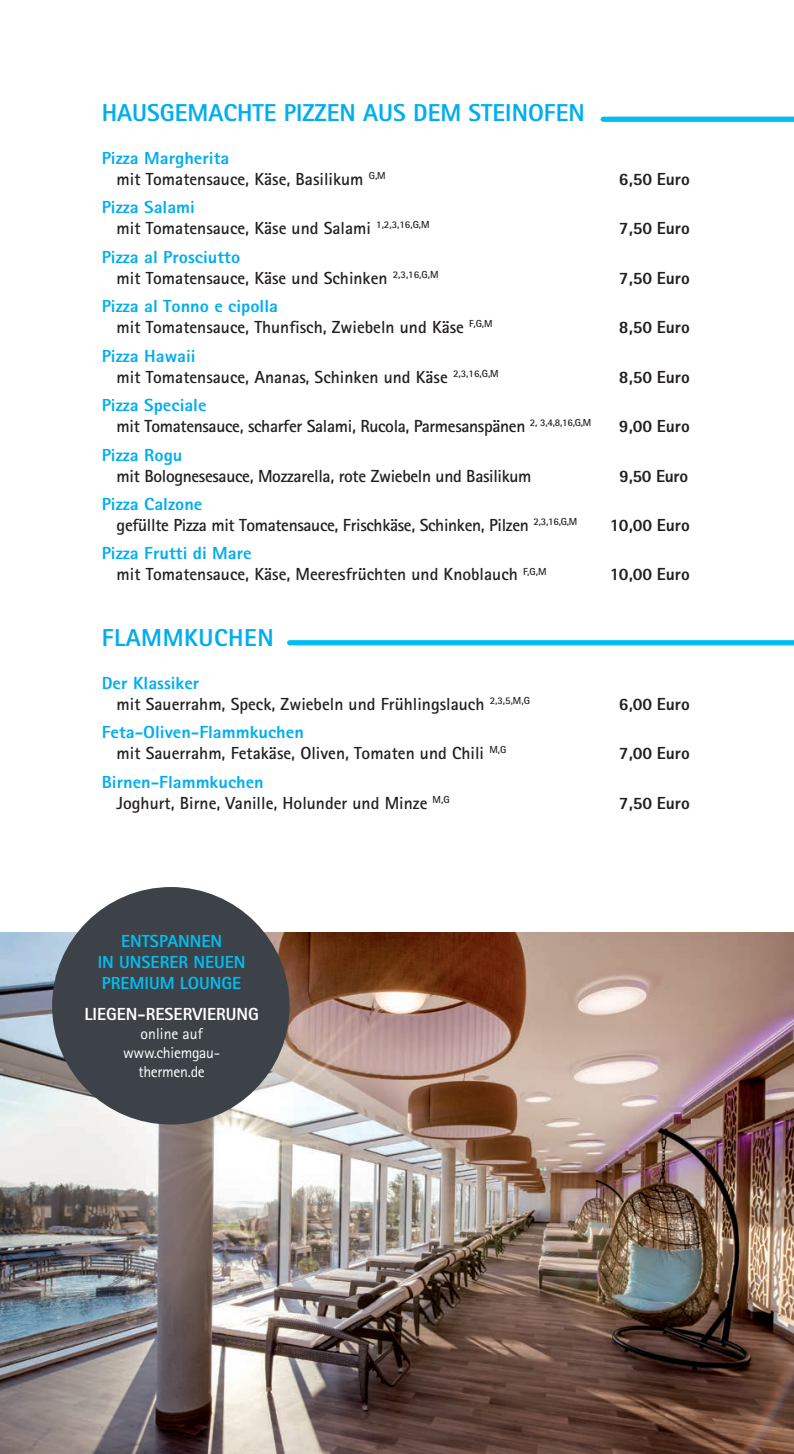
<style>
.page{position:relative;width:794px;height:1454px;background:#fff}
.page>*{position:absolute;margin:0;border:0;box-sizing:border-box;transform-origin:0 0}
.t1{font:800 24.5px "Rotis Sans Serif";color:#00aeef}
.t2{font:800 24.5px "Rotis Sans Serif";letter-spacing:.02em;color:#00aeef}
.t3{font:700 17.5px/21px "Rotis Sans Serif";color:#231f20}
.t4{font:700 17.5px/21px "Rotis Sans Serif";letter-spacing:-.02em;color:#231f20}
.t5{font:800 17.5px "Rotis Sans Serif";color:#231f20}
.t6{font:800 17.5px/21px "Rotis Sans Serif";color:#01bdf2;text-align:center}
.t7{font:800 17.5px "Rotis Sans Serif";color:#fff}
.t8{font:800 17.5px "Rotis Sans Serif";color:#00aeef;scale:1.05 1}
.t9{font:15.75px/18.9px "Rotis Sans Serif";letter-spacing:-.02em;color:#fff;text-align:center}
.s1{font-weight:800;color:#00aeef}
</style>
<div class="page">
<div style="left:603px;top:117px;width:191px;height:5px;background:#01bdf2"></div>
<div style="left:290px;top:640px;width:504px;height:5px;background:#01bdf2"></div>
<img style="left:0;top:933px;width:794px;height:520px">
<div style="left:52px;top:887px;width:238px;height:237px;background:#3c4247;border-radius:50%"></div>
<h1 class="t1" style="left:102px;top:97px;width:484px">HAUSGEMACHTE PIZZEN AUS DEM STEINOFEN</h1>
<p class="t3" style="left:117px;top:147px;width:271px;text-indent:-15px"><span class="s1">Pizza Margherita<br></span>mit Tomatensauce, Käse, Basilikum <sup>G,M</sup></p>
<p class="t3" style="left:117px;top:196px;width:314px;text-indent:-15px"><span class="s1">Pizza Salami<br></span>mit Tomatensauce, Käse und Salami <sup>1,2,3,16,G,M</sup></p>
<p class="t3" style="left:117px;top:246px;width:323px;text-indent:-15px"><span class="s1">Pizza al Prosciutto<br></span>mit Tomatensauce, Käse und Schinken <sup>2,3,16,G,M</sup></p>
<p class="t3" style="left:117px;top:295px;width:377px;text-indent:-15px"><span class="s1">Pizza al Tonno e cipolla<br></span>mit Tomatensauce, Thunfisch, Zwiebeln und Käse <sup>F,G,M</sup></p>
<p class="t3" style="left:117px;top:345px;width:384px;text-indent:-15px"><span class="s1">Pizza Hawaii<br></span>mit Tomatensauce, Ananas, Schinken und Käse <sup>2,3,16,G,M</sup></p>
<p class="t4" style="left:117px;top:394px;width:476px;text-indent:-15px"><span class="s1">Pizza Speciale<br></span>mit Tomatensauce, scharfer Salami, Rucola, Parmesanspänen <sup>2,</sup> <sup>3,4,8,16,G,M</sup></p>
<p class="t5" style="left:619px;top:168px;width:72px">6,50 Euro</p>
<p class="t5" style="left:619px;top:217px;width:72px">7,50 Euro</p>
<p class="t5" style="left:619px;top:267px;width:72px">7,50 Euro</p>
<p class="t5" style="left:619px;top:316px;width:72px">8,50 Euro</p>
<p class="t5" style="left:619px;top:365px;width:72px">8,50 Euro</p>
<p class="t5" style="left:619px;top:415px;width:72px">9,00 Euro</p>
<p class="t8" style="left:102px;top:443px;width:78px">Pizza Rogu</p>
<p class="t4" style="left:117px;top:465px;width:416px">mit Bolognesesauce, Mozzarella, rote Zwiebeln und Basilikum</p>
<p class="t5" style="left:619px;top:464px;width:70px">9,50 Euro</p>
<p class="t4" style="left:117px;top:493px;width:462px;text-indent:-15px"><span class="s1">Pizza Calzone<br></span>gefüllte Pizza mit Tomatensauce, Frischkäse, Schinken, Pilzen <sup>2,3,16,G,M</sup></p>
<p class="t5" style="left:610px;top:514px;width:81px">10,00 Euro</p>
<p class="t3" style="left:117px;top:543px;width:431px;text-indent:-15px"><span class="s1">Pizza Frutti di Mare<br></span>mit Tomatensauce, Käse, Meeresfrüchten und Knoblauch <sup>F,G,M</sup></p>
<h1 class="t2" style="left:102px;top:622px;width:173px">FLAMMKUCHEN</h1>
<p class="t3" style="left:117px;top:672px;width:415px;text-indent:-15px"><span class="s1">Der Klassiker<br></span>mit Sauerrahm, Speck, Zwiebeln und Frühlingslauch <sup>2,3,5,M,G</sup></p>
<p class="t3" style="left:117px;top:721px;width:391px;text-indent:-15px"><span class="s1">Feta-Oliven-Flammkuchen<br></span>mit Sauerrahm, Fetakäse, Oliven, Tomaten und Chili <sup>M,G</sup></p>
<p class="t3" style="left:117px;top:771px;width:334px;text-indent:-15px"><span class="s1">Birnen-Flammkuchen<br></span>Joghurt, Birne, Vanille, Holunder und Minze <sup>M,G</sup></p>
<p class="t6" style="left:98px;top:930px;width:149px">ENTSPANNEN<br>IN UNSERER NEUEN<br>PREMIUM LOUNGE</p>
<p class="t7" style="left:84px;top:1003px;width:176px">LIEGEN-RESERVIERUNG</p>
<p class="t9" style="left:123px;top:1024px;width:99px">online auf www.chiemgau&shy;thermen.de</p>
<p class="t5" style="left:610px;top:563px;width:81px">10,00 Euro</p>
<p class="t5" style="left:619px;top:692px;width:72px">6,00 Euro</p>
<p class="t5" style="left:619px;top:742px;width:72px">7,00 Euro</p>
<p class="t5" style="left:619px;top:791px;width:72px">7,50 Euro</p>
</div>
